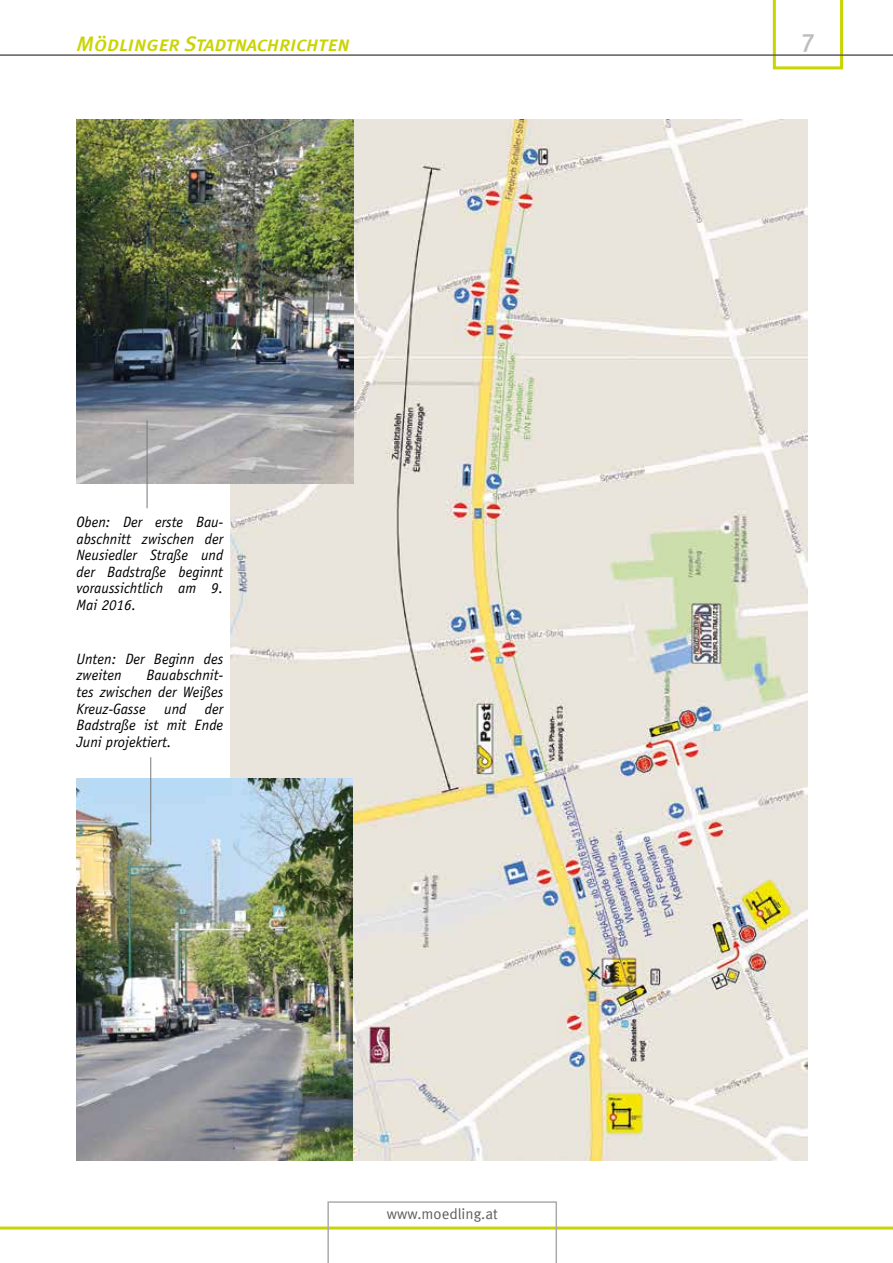
<style>
.page{position:relative;width:893px;height:1263px;background:#fff}
.page>*{position:absolute;margin:0;border:0;box-sizing:border-box;transform-origin:0 0}
.t1{font:25.5px "Meta Medium LF";color:#bdbdbd}
.t2{font:21px "Meta Medium Italic Caps";letter-spacing:-.01em;color:#cad400}
.t3{font:italic 15px/16.5px "Officina Sans";color:#000;text-align:justify}
.t4{font:15px "Meta Normal";color:#5f5e5e}
</style>
<div class="page">
<svg style="left:773px;top:0;width:70px;height:69px"></svg>
<hr style="left:0;top:54px;width:893px;height:2px;background:#5f5e5e">
<hr style="left:0;top:1226px;width:893px;height:3px;background:#cad400">
<svg style="left:327px;top:1201px;width:230px;height:62px"></svg>
<img style="left:230px;top:119px;width:577px;height:1042px">
<img style="left:77px;top:778px;width:276px;height:383px">
<img style="left:77px;top:119px;width:277px;height:364px">
<hr style="left:147px;top:420px;width:1px;height:88px;background:#777776">
<hr style="left:150px;top:757px;width:1px;height:88px;background:#777776">
<h2 class="t2" style="left:77px;top:31px;width:275px">Mödlinger Stadtnachrichten</h2>
<h1 class="t1" style="left:801px;top:27px;width:16px">7</h1>
<p class="t3" style="left:77px;top:514px;width:148px">Oben: Der erste Bau&shy;abschnitt zwischen der Neusiedler Straße und der Badstraße beginnt voraussichtlich am 9.<br>Mai 2016.</p>
<p class="t3" style="left:77px;top:651px;width:148px">Unten: Der Beginn des zweiten</p>
<p class="t3" style="left:77px;top:667px;width:148px;text-indent:70px">Bauabschnit&shy;tes zwischen der Weißes Kreuz-Gasse und der Badstraße ist mit Ende Juni projektiert.</p>
<p class="t4" style="left:387px;top:1205px;width:112px">www.moedling.at</p>
</div>
